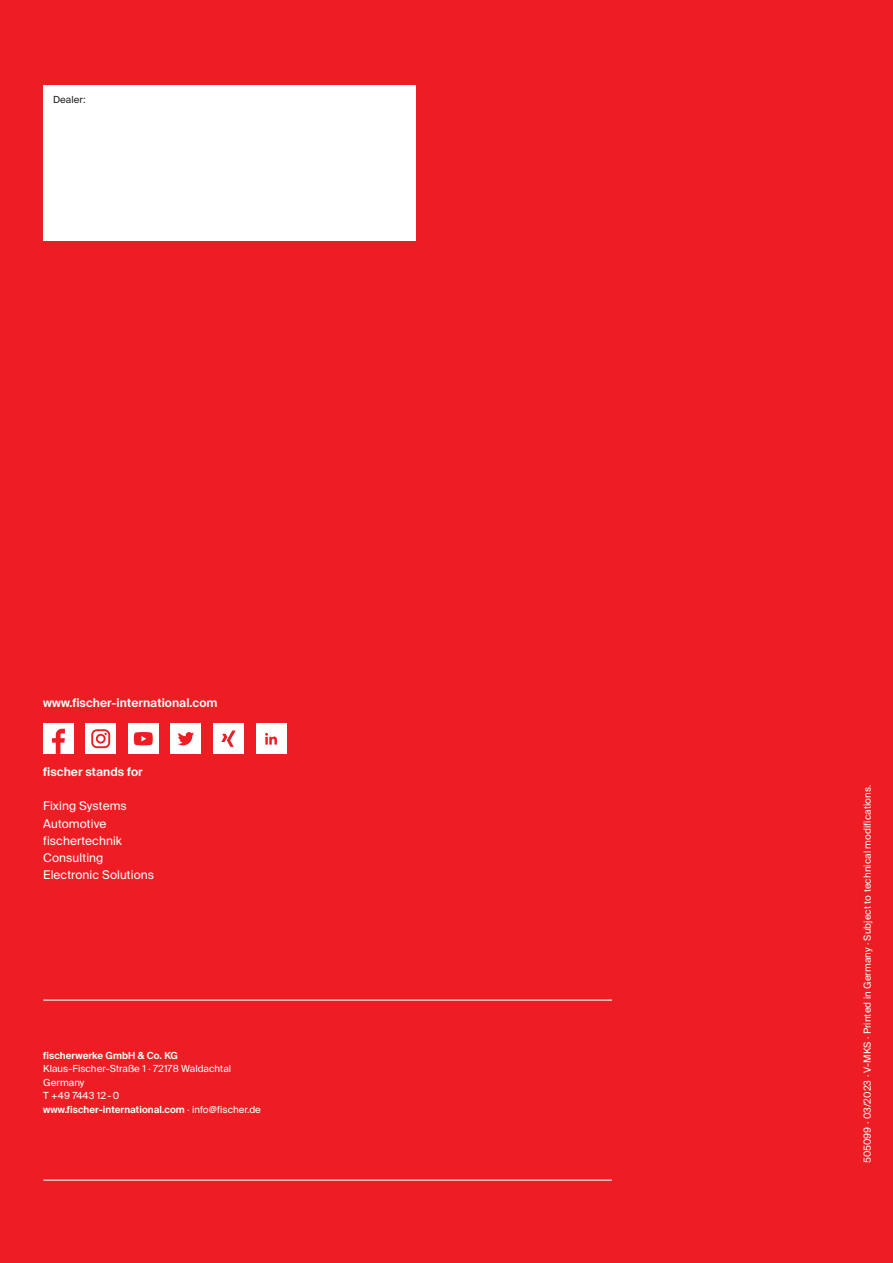
<style>
.page{position:relative;width:893px;height:1263px;background:#ee1d23}
.page>*{position:absolute;margin:0;border:0;box-sizing:border-box;transform-origin:0 0}
.t1{font:12px/17.2px "fischerstrong";letter-spacing:.005em;color:#fff}
.t2{font:600 12px "fischerstrong";letter-spacing:.005em;color:#fff}
.t3{font:9.75px/13.5px "fischerstrong";letter-spacing:.005em;color:#fff}
.t4{font:600 9.75px "fischerstrong";letter-spacing:.005em;color:#fff}
.t5{font:9.75px "fischerstrong";letter-spacing:.005em;color:#231f20}
.s1{font-weight:600}
</style>
<div class="page">
<div style="left:43px;top:85px;width:372px;height:155px;background:#fff"></div>
<div style="left:256px;top:723px;width:30px;height:31px;background:#fff"></div>
<svg style="left:265px;top:733px;width:12px;height:12px"></svg>
<div style="left:43px;top:723px;width:31px;height:31px;background:#fff"></div>
<div style="left:86px;top:723px;width:30px;height:31px;background:#fff"></div>
<div style="left:171px;top:723px;width:30px;height:31px;background:#fff"></div>
<svg style="left:178px;top:732px;width:16px;height:13px"></svg>
<div style="left:213px;top:723px;width:31px;height:31px;background:#fff"></div>
<svg style="left:221px;top:730px;width:14px;height:17px"></svg>
<div style="left:128px;top:723px;width:31px;height:31px;background:#fff"></div>
<svg style="left:134px;top:732px;width:19px;height:13px"></svg>
<svg style="left:91px;top:729px;width:19px;height:19px"></svg>
<svg style="left:52px;top:729px;width:13px;height:25px"></svg>
<hr style="left:43px;top:999px;width:569px;height:2px;background:#fff">
<hr style="left:43px;top:1179px;width:569px;height:2px;background:#fff">
<p class="t5" style="left:53px;top:94px;width:34px">Dealer:</p>
<p class="t2" style="left:43px;top:696px;width:176px">www.fischer-international.com</p>
<p class="t2" style="left:43px;top:765px;width:101px">fischer stands for</p>
<p class="t1" style="left:43px;top:798px;width:113px">Fixing Systems<br>Automotive fischertechnik<br>Consulting<br>Electronic Solutions</p>
<p class="t4" style="left:43px;top:1050px;width:136px">fischerwerke GmbH &amp; Co. KG</p>
<p class="t3" style="left:43px;top:1062px;width:219px">Klaus-Fischer-Straße 1 · 72178 Waldachtal<br>Germany<br>T +49 7443 12-0 <span class="s1">www.fischer-international.com</span> · info@fischer.de</p>
<p class="t3" style="left:861px;top:1163px;width:380px;rotate:-90deg">505099 · 03/2023 · V-MKS · Printed in Germany · Subject to technical modifications.</p>
</div>
